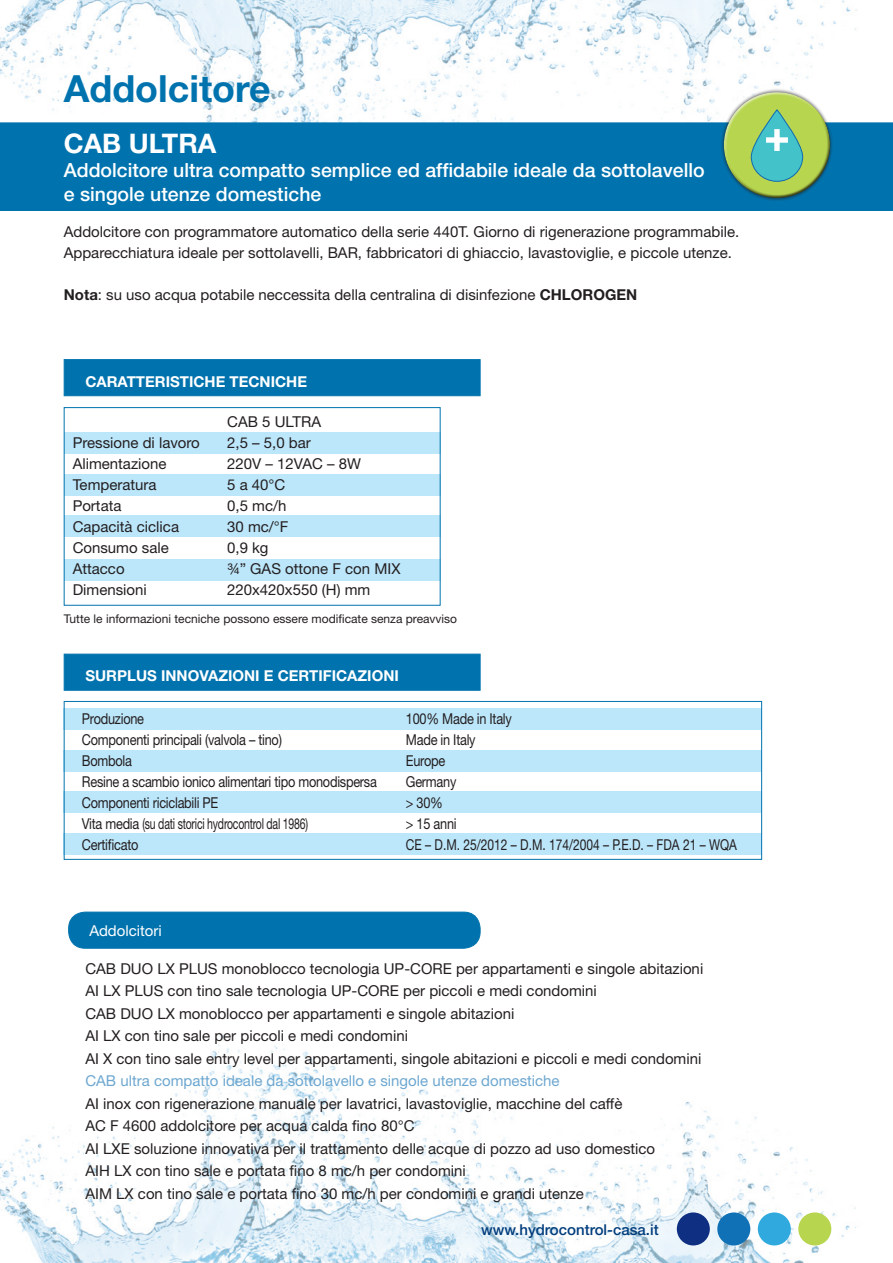
<style>
.page{position:relative;width:893px;height:1263px;background:#fff}
.page>*{position:absolute;margin:0;border:0;box-sizing:border-box;transform-origin:0 0}
.t1{font:700 37.5px "Helvetica Neue";color:#0073ae}
.t2{font:700 27px "Helvetica Neue";color:#fff}
.t3{font:500 19.5px "Helvetica Neue";color:#fff}
.t4{font:15px "Helvetica Neue";color:#231f20}
.t5{font:15px "Helvetica Neue";letter-spacing:-.02em;color:#231f20;scale:.85 1}
.t6{font:15px "Helvetica Neue";color:#6da7d0}
.t7{font:700 15px "Helvetica Neue";color:#fff}
.t8{font:15px "Helvetica Neue";color:#231f20;scale:.8 1}
.t9{font:500 15px "Helvetica Neue";color:#013d7d}
.t10{font:15px "Helvetica Neue";color:#231f20;scale:.85 1}
.t11{font:15px "Helvetica Neue";color:#fff}
.t12{font:12px "Helvetica Neue";color:#231f20}
.s1{font-weight:700}
</style>
<div class="page">
<img style="left:1px;top:1035px;width:855px;height:228px">
<img style="left:0;top:0;width:893px;height:211px">
<div style="left:0;top:122px;width:893px;height:88px;background:#0073ae"></div>
<div style="left:677px;top:1212px;width:33px;height:33px;background:#0f2f82;border-radius:50%"></div>
<div style="left:717px;top:1212px;width:33px;height:33px;background:#1071b6;border-radius:50%"></div>
<div style="left:758px;top:1212px;width:33px;height:33px;background:#30a9de;border-radius:50%"></div>
<div style="left:798px;top:1212px;width:33px;height:33px;background:#b7d54e;border-radius:50%"></div>
<div style="left:69px;top:912px;width:411px;height:36px;background:#0073ae;border-radius:16px"></div>
<div style="left:68px;top:912px;width:412px;height:36px;border:1px solid #0073ae;border-radius:16px"></div>
<div style="left:64px;top:359px;width:416px;height:37px;background:#0073ae;border:1px solid #0073ae"></div>
<div style="left:64px;top:654px;width:416px;height:37px;background:#0073ae;border:1px solid #0073ae"></div>
<div style="left:64px;top:708px;width:698px;height:22px;background:#bce6fa"></div>
<div style="left:64px;top:791px;width:698px;height:22px;background:#bce6fa"></div>
<div style="left:64px;top:833px;width:698px;height:21px;background:#bce6fa"></div>
<div style="left:64px;top:750px;width:698px;height:21px;background:#bce6fa"></div>
<div style="left:64px;top:701px;width:698px;height:159px;border:1px solid #0073ae"></div>
<div style="left:64px;top:432px;width:377px;height:21px;background:#bce6fa"></div>
<div style="left:64px;top:516px;width:377px;height:21px;background:#bce6fa"></div>
<div style="left:64px;top:559px;width:377px;height:21px;background:#bce6fa"></div>
<div style="left:64px;top:474px;width:377px;height:21px;background:#bce6fa"></div>
<div style="left:720px;top:89px;width:113px;height:112px;background:#231f20;opacity:.75"></div>
<div style="left:721px;top:90px;width:105px;height:80px;background:#fff;opacity:.75"></div>
<div style="left:726px;top:109px;width:105px;height:90px;background:#231f20;opacity:.75"></div>
<svg style="left:766px;top:129px;width:22px;height:22px"></svg>
<div style="left:64px;top:407px;width:377px;height:199px;border:1px solid #0073ae"></div>
<p class="t1" style="left:64px;top:66px;width:208px">Addolcitore</p>
<p class="t2" style="left:64px;top:127px;width:154px">CAB ULTRA</p>
<p class="t3" style="left:64px;top:158px;width:642px">Addolcitore ultra compatto semplice ed affidabile ideale da sottolavello</p>
<p class="t3" style="left:64px;top:182px;width:259px">e singole utenze domestiche</p>
<p class="t4" style="left:64px;top:223px;width:677px">Addolcitore con programmatore automatico della serie 440T. Giorno di rigenerazione programmabile.</p>
<p class="t4" style="left:64px;top:244px;width:670px">Apparecchiatura ideale per sottolavelli, BAR, fabbricatori di ghiaccio, lavastoviglie, e piccole utenze.</p>
<p class="t4" style="left:64px;top:286px;width:575px"><span class="s1">Nota</span>: su uso acqua potabile neccessita della centralina di disinfezione <span class="s1">CHLOROGEN</span></p>
<p class="t7" style="left:85px;top:372px;width:223px">CARATTERISTICHE TECNICHE</p>
<p class="t4" style="left:227px;top:412px;width:95px">CAB 5 ULTRA</p>
<p class="t4" style="left:73px;top:433px;width:129px">Pressione di lavoro</p>
<p class="t4" style="left:227px;top:433px;width:85px">2,5 – 5,0 bar</p>
<p class="t4" style="left:73px;top:454px;width:95px">Alimentazione</p>
<p class="t4" style="left:227px;top:454px;width:135px">220V – 12VAC – 8W</p>
<p class="t4" style="left:73px;top:475px;width:85px">Temperatura</p>
<p class="t4" style="left:227px;top:475px;width:60px">5 a 40°C</p>
<p class="t4" style="left:73px;top:496px;width:50px">Portata</p>
<p class="t4" style="left:227px;top:496px;width:61px">0,5 mc/h</p>
<p class="t4" style="left:73px;top:517px;width:108px">Capacità ciclica</p>
<p class="t4" style="left:227px;top:517px;width:63px">30 mc/°F</p>
<p class="t4" style="left:73px;top:538px;width:98px">Consumo sale</p>
<p class="t4" style="left:227px;top:538px;width:43px">0,9 kg</p>
<p class="t4" style="left:73px;top:559px;width:53px">Attacco</p>
<p class="t4" style="left:227px;top:559px;width:175px">¾” GAS ottone F con MIX</p>
<p class="t4" style="left:73px;top:580px;width:76px">Dimensioni</p>
<p class="t4" style="left:227px;top:580px;width:145px">220x420x550 (H) mm</p>
<p class="t12" style="left:64px;top:611px;width:395px">Tutte le informazioni tecniche possono essere modificate senza preavviso</p>
<p class="t7" style="left:85px;top:666px;width:315px">SURPLUS INNOVAZIONI E CERTIFICAZIONI</p>
<p class="t5" style="left:82px;top:709px;width:75px">Produzione</p>
<p class="t5" style="left:406px;top:709px;width:126px">100% Made in Italy</p>
<p class="t5" style="left:82px;top:730px;width:237px">Componenti principali (valvola – tino)</p>
<p class="t5" style="left:406px;top:730px;width:83px">Made in Italy</p>
<p class="t5" style="left:82px;top:751px;width:60px">Bombola</p>
<p class="t10" style="left:406px;top:751px;width:48px">Europe</p>
<p class="t5" style="left:82px;top:772px;width:348px">Resine a scambio ionico alimentari tipo monodispersa</p>
<p class="t5" style="left:406px;top:772px;width:61px">Germany</p>
<p class="t5" style="left:82px;top:793px;width:162px">Componenti riciclabili PE</p>
<p class="t10" style="left:406px;top:793px;width:45px">&gt; 30%</p>
<p class="t5" style="left:82px;top:814px;width:268px">Vita media (su dati storici hydrocontrol dal 1986)</p>
<p class="t10" style="left:406px;top:814px;width:61px">&gt; 15 anni</p>
<p class="t5" style="left:82px;top:835px;width:68px">Certificato</p>
<p class="t8" style="left:406px;top:835px;width:415px">CE – D.M. 25/2012 – D.M. 174/2004 – P.E.D. – FDA 21 – WQA</p>
<p class="t11" style="left:89px;top:922px;width:74px">Addolcitori</p>
<p class="t4" style="left:85px;top:959px;width:619px">CAB DUO LX PLUS monoblocco tecnologia UP-CORE per appartamenti e singole abitazioni</p>
<p class="t4" style="left:85px;top:982px;width:513px">AI LX PLUS con tino sale tecnologia UP-CORE per piccoli e medi condomini</p>
<p class="t4" style="left:85px;top:1004px;width:430px">CAB DUO LX monoblocco per appartamenti e singole abitazioni</p>
<p class="t4" style="left:85px;top:1027px;width:324px">AI LX con tino sale per piccoli e medi condomini</p>
<p class="t4" style="left:85px;top:1049px;width:617px">AI X con tino sale entry level per appartamenti, singole abitazioni e piccoli e medi condomini</p>
<p class="t6" style="left:85px;top:1072px;width:476px">CAB ultra compatto ideale da sottolavello e singole utenze domestiche</p>
<p class="t4" style="left:85px;top:1094px;width:538px">AI inox con rigenerazione manuale per lavatrici, lavastoviglie, macchine del caffè</p>
<p class="t4" style="left:85px;top:1117px;width:331px">AC F 4600 addolcitore per acqua calda fino 80°C</p>
<p class="t4" style="left:85px;top:1139px;width:571px">AI LXE soluzione innovativa per il trattamento delle acque di pozzo ad uso domestico</p>
<p class="t4" style="left:85px;top:1162px;width:382px">AIH LX con tino sale e portata fino 8 mc/h per condomini</p>
<p class="t4" style="left:85px;top:1184px;width:500px">AIM LX con tino sale e portata fino 30 mc/h per condomini e grandi utenze</p>
<p class="t9" style="left:481px;top:1221px;width:179px">www.hydrocontrol-casa.it</p>
</div>
